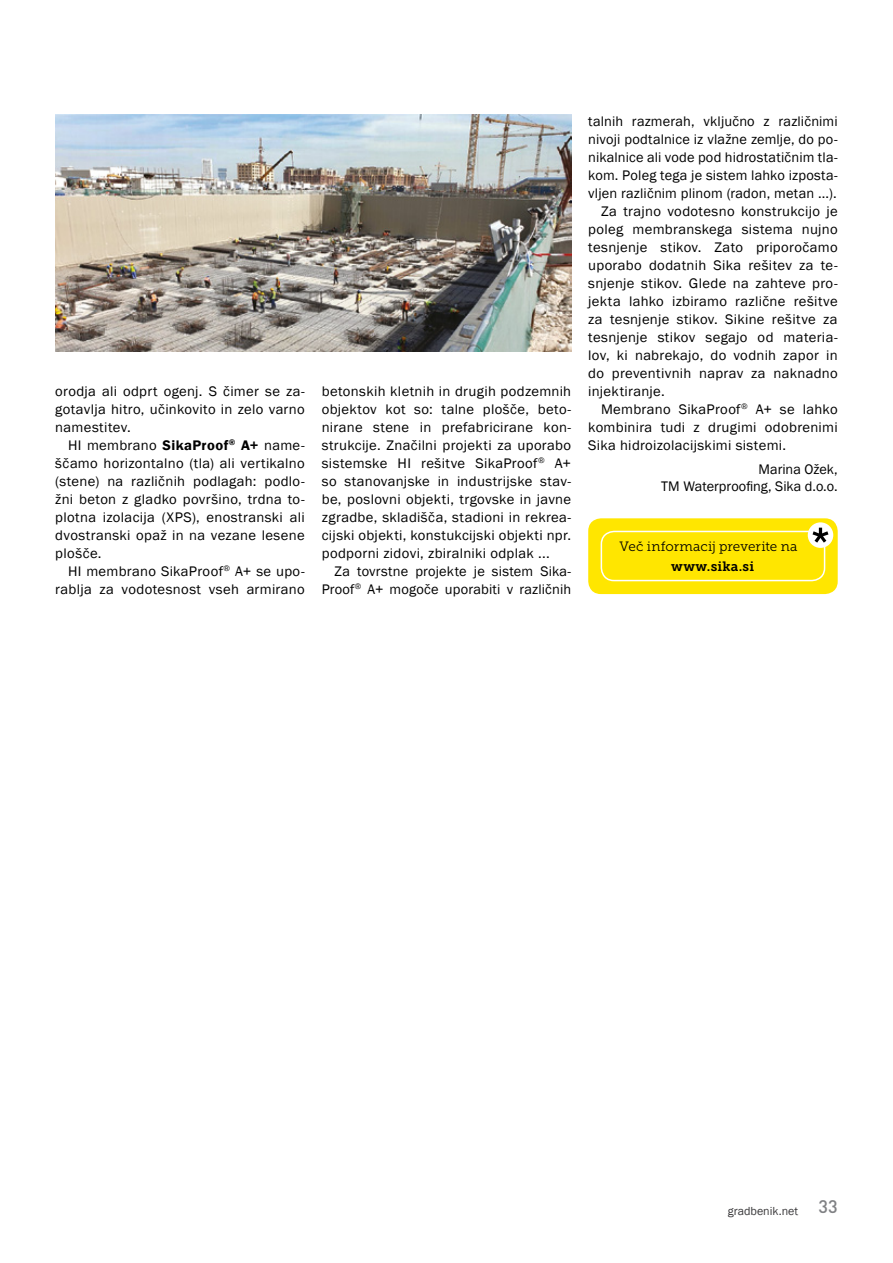
<style>
.page{position:relative;width:893px;height:1263px;background:#fff}
.page>*{position:absolute;margin:0;border:0;box-sizing:border-box;transform-origin:0 0}
.t1{font:14.25px/18px "Franklin Gothic";letter-spacing:.02em;color:#000;text-align:justify}
.t2{font:14.25px/17.1px "Franklin Gothic";color:#000;text-align:right}
.t3{font:13.5px "Museo Slab 300";color:#000}
.t4{font:13.5px "Museo Slab 700";letter-spacing:.015em;color:#000}
.t5{font:12px "Franklin Gothic";color:#39383a}
.s1{font-weight:600}
</style>
<div class="page">
<img style="left:55px;top:115px;width:516px;height:236px">
<div style="left:588px;top:518px;width:250px;height:76px;background:#ffe600;border-radius:13px"></div>
<div style="left:601px;top:531px;width:224px;height:50px;border:2px solid #fff;border-radius:13px"></div>
<div style="left:808px;top:522px;width:25px;height:26px;background:#fff;border-radius:50%"></div>
<svg style="left:812px;top:528px;width:16px;height:15px"></svg>
<p class="t1" style="left:55px;top:383px;width:251px">orodja ali odprt ogenj. S čimer se za&shy;gotavlja hitro, učinkovito in zelo varno namestitev.</p>
<p class="t1" style="left:55px;top:437px;width:251px;text-indent:13px">HI membrano <span class="s1">SikaProof</span><sup>®</sup> <span class="s1">A+</span> name&shy;ščamo horizontalno (tla) ali vertikalno (stene) na različnih podlagah: podlo&shy;žni beton z gladko površino, trdna to&shy;plotna izolacija (XPS), enostranski ali dvostranski opaž in na vezane lesene plošče.</p>
<p class="t1" style="left:55px;top:563px;width:251px;text-align:right">HI membrano SikaProof<sup>®</sup> A+ se upo&shy;rablja za vodotesnost vseh armirano</p>
<p class="t1" style="left:322px;top:383px;width:251px">betonskih kletnih in drugih podzemnih objektov kot so: talne plošče, beto&shy;nirane stene in prefabricirane kon&shy;strukcije. Značilni projekti za uporabo sistemske HI rešitve SikaProof<sup>®</sup> A+ so stanovanjske in industrijske stav&shy;be, poslovni objekti, trgovske in javne zgradbe, skladišča, stadioni in rekrea&shy;cijski objekti, konstukcijski objekti npr. podporni zidovi, zbiralniki odplak ...</p>
<p class="t1" style="left:322px;top:563px;width:251px;text-align:right">Za tovrstne projekte je sistem Sika-<br>Proof<sup>®</sup> A+ mogoče uporabiti v različnih</p>
<p class="t1" style="left:588px;top:113px;width:251px">talnih razmerah, vključno z različnimi</p>
<p class="t1" style="left:588px;top:131px;width:251px">nivoji podtalnice iz vlažne zemlje, do po-</p>
<p class="t1" style="left:588px;top:149px;width:251px">nikalnice ali vode pod hidrostatičnim tla-</p>
<p class="t1" style="left:588px;top:167px;width:251px">kom. Poleg tega je sistem lahko izposta-</p>
<p class="t1" style="left:588px;top:185px;width:250px">vljen različnim plinom (radon, metan ...).</p>
<p class="t1" style="left:601px;top:203px;width:238px">Za trajno vodotesno konstrukcijo je</p>
<p class="t1" style="left:588px;top:221px;width:251px">poleg membranskega sistema nujno</p>
<p class="t1" style="left:588px;top:239px;width:251px">tesnjenje stikov. Zato priporočamo</p>
<p class="t1" style="left:588px;top:257px;width:251px">uporabo dodatnih Sika rešitev za te-</p>
<p class="t1" style="left:588px;top:275px;width:251px">snjenje stikov. Glede na zahteve pro-</p>
<p class="t1" style="left:588px;top:293px;width:251px">jekta lahko izbiramo različne rešitve</p>
<p class="t1" style="left:588px;top:311px;width:251px">za tesnjenje stikov. Sikine rešitve za</p>
<p class="t1" style="left:588px;top:329px;width:251px">tesnjenje stikov segajo od materia-</p>
<p class="t1" style="left:588px;top:347px;width:251px">lov, ki nabrekajo, do vodnih zapor in</p>
<p class="t1" style="left:588px;top:365px;width:251px">do preventivnih naprav za naknadno</p>
<p class="t1" style="left:588px;top:383px;width:78px">injektiranje.</p>
<p class="t1" style="left:601px;top:401px;width:238px">Membrano SikaProof<sup>®</sup> A+ se lahko</p>
<p class="t1" style="left:588px;top:419px;width:251px">kombinira tudi z drugimi odobrenimi</p>
<p class="t1" style="left:588px;top:437px;width:199px">Sika hidroizolacijskimi sistemi.</p>
<p class="t2" style="left:661px;top:460px;width:178px">Marina Ožek,<br>TM Waterproofing, Sika d.o.o.</p>
<p class="t3" style="left:620px;top:539px;width:179px">Več informacij preverite na</p>
<p class="t4" style="left:671px;top:559px;width:84px">www.sika.si</p>
<p class="t5" style="left:728px;top:1204px;width:111px">gradbenik.net <sup>33</sup></p>
</div>
